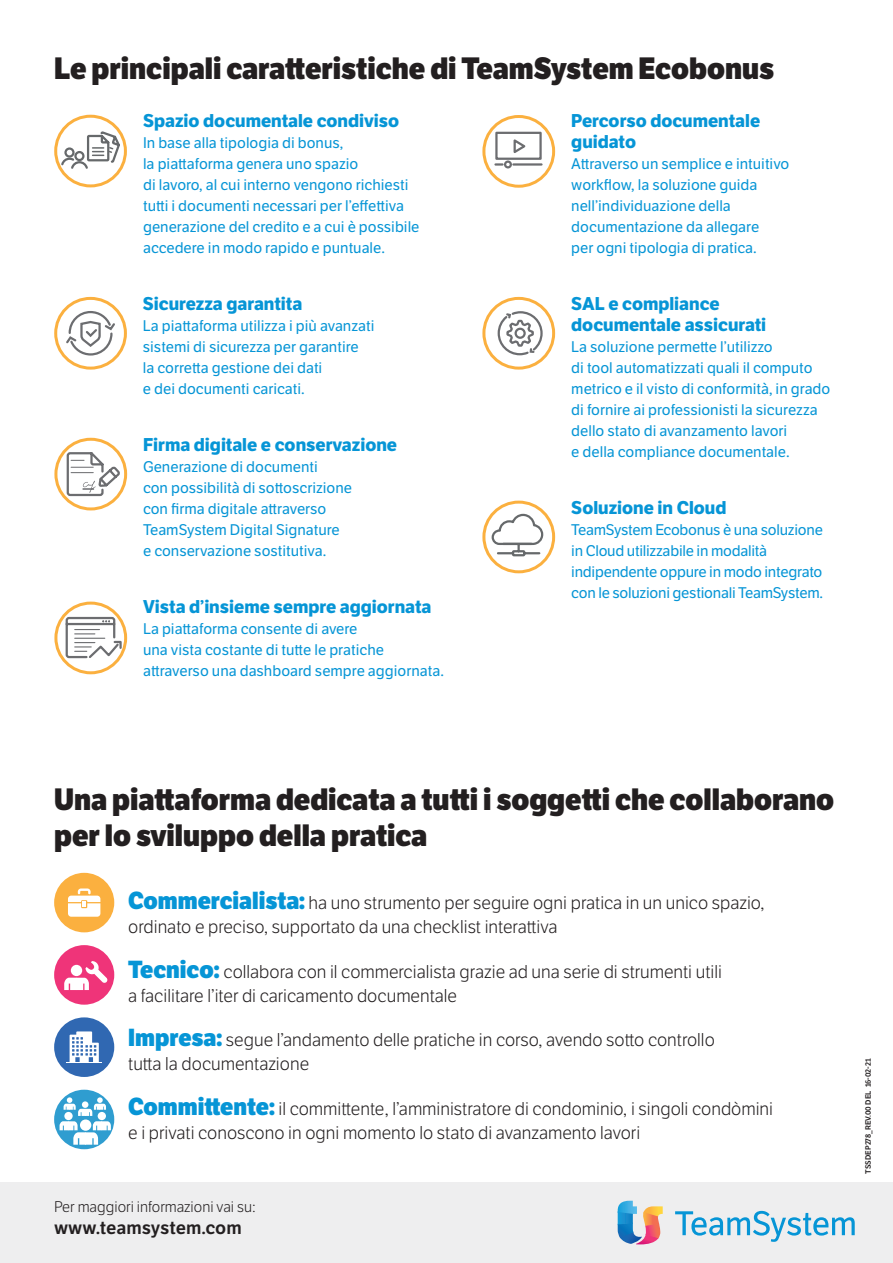
<style>
.page{position:relative;width:893px;height:1263px;background:#fff}
.page>*{position:absolute;margin:0;border:0;box-sizing:border-box;transform-origin:0 0}
.t1{font:800 30px/36px "LFT Etica";color:#231f20;scale:.95 1}
.t2{font:300 18px/24px "LFT Etica";color:#231f20}
.t3{font:700 18px/21px "LFT Etica";color:#0695d6}
.t4{font:600 18px "LFT Etica";color:#231f20}
.t5{font:15px/21px "LFT Etica";color:#0695d6}
.t6{font:300 15px "LFT Etica";color:#231f20}
.t7{font:600 7.5px "LFT Etica";color:#231f20}
.s1{font-weight:800;font-size:24px;color:#0695d6}
</style>
<div class="page">
<div style="left:0;top:1182px;width:893px;height:81px;background:#eeeeef"></div>
<div style="left:54px;top:873px;width:60px;height:59px;background:#fbb03f;border-radius:50%"></div>
<svg style="left:68px;top:888px;width:32px;height:29px"></svg>
<div style="left:54px;top:1017px;width:60px;height:60px;background:#3068b2;border-radius:50%"></div>
<svg style="left:70px;top:1031px;width:29px;height:31px"></svg>
<hr style="left:66px;top:1062px;width:36px;height:1px;background:#fff">
<div style="left:54px;top:1090px;width:60px;height:59px;background:#2f9dd0;border-radius:50%"></div>
<div style="left:54px;top:945px;width:60px;height:60px;background:#ef3479;border-radius:50%"></div>
<svg style="left:64px;top:961px;width:44px;height:29px"></svg>
<svg style="left:60px;top:1097px;width:51px;height:48px"></svg>
<div style="left:482px;top:501px;width:73px;height:72px;border:3px solid #fbb03f;border-radius:50%"></div>
<svg style="left:490px;top:513px;width:54px;height:44px"></svg>
<div style="left:482px;top:297px;width:73px;height:73px;border:3px solid #fbb03f;border-radius:50%"></div>
<svg style="left:497px;top:310px;width:47px;height:46px"></svg>
<div style="left:54px;top:297px;width:73px;height:73px;border:3px solid #fbb03f;border-radius:50%"></div>
<svg style="left:64px;top:310px;width:53px;height:47px"></svg>
<div style="left:54px;top:438px;width:73px;height:72px;border:3px solid #fbb03f;border-radius:50%"></div>
<svg style="left:66px;top:450px;width:56px;height:47px"></svg>
<div style="left:54px;top:602px;width:73px;height:72px;border:3px solid #fbb03f;border-radius:50%"></div>
<svg style="left:64px;top:616px;width:59px;height:44px"></svg>
<svg style="left:675px;top:1211px;width:180px;height:31px"></svg>
<svg style="left:618px;top:1201px;width:45px;height:43px"></svg>
<div style="left:54px;top:115px;width:73px;height:72px;border:3px solid #fbb03f;border-radius:50%"></div>
<svg style="left:60px;top:132px;width:63px;height:38px"></svg>
<div style="left:482px;top:115px;width:73px;height:73px;border:3px solid #fbb03f;border-radius:50%"></div>
<svg style="left:494px;top:131px;width:49px;height:38px"></svg>
<p class="t1" style="left:54px;top:50px;width:759px">Le principali caratteristiche di TeamSystem Ecobonus</p>
<p class="t3" style="left:143px;top:111px;width:258px">Spazio documentale condiviso</p>
<p class="t5" style="left:143px;top:133px;width:202px">In base alla tipologia di bonus,</p>
<p class="t5" style="left:143px;top:154px;width:217px">la piattaforma genera uno spazio</p>
<p class="t5" style="left:143px;top:175px;width:278px">di lavoro, al cui interno vengono richiesti tutti i documenti necessari per l’effettiva generazione del credito e a cui è possibile accedere in modo rapido e puntuale.</p>
<p class="t3" style="left:143px;top:294px;width:161px">Sicurezza garantita</p>
<p class="t5" style="left:143px;top:316px;width:233px">La piattaforma utilizza i più avanzati sistemi di sicurezza per garantire</p>
<p class="t5" style="left:143px;top:358px;width:181px">la corretta gestione dei dati</p>
<p class="t5" style="left:143px;top:379px;width:163px">e dei documenti caricati.</p>
<p class="t3" style="left:143px;top:434px;width:255px">Firma digitale e conservazione</p>
<p class="t5" style="left:143px;top:456px;width:176px">Generazione di documenti</p>
<p class="t5" style="left:143px;top:477px;width:211px">con possibilità di sottoscrizione</p>
<p class="t5" style="left:143px;top:498px;width:185px">con firma digitale attraverso</p>
<p class="t5" style="left:143px;top:519px;width:198px">TeamSystem Digital Signature</p>
<p class="t5" style="left:143px;top:540px;width:185px">e conservazione sostitutiva.</p>
<p class="t3" style="left:143px;top:596px;width:290px">Vista d’insieme sempre aggiornata</p>
<p class="t5" style="left:143px;top:618px;width:216px">La piattaforma consente di avere</p>
<p class="t5" style="left:143px;top:639px;width:302px">una vista costante di tutte le pratiche attraverso una dashboard sempre aggiornata.</p>
<p class="t3" style="left:571px;top:111px;width:190px">Percorso documentale</p>
<p class="t3" style="left:571px;top:132px;width:66px">guidato</p>
<p class="t5" style="left:571px;top:154px;width:220px">Attraverso un semplice e intuitivo workflow, la soluzione guida nell’individuazione della</p>
<p class="t5" style="left:571px;top:217px;width:189px">documentazione da allegare</p>
<p class="t5" style="left:571px;top:238px;width:187px">per ogni tipologia di pratica.</p>
<p class="t3" style="left:571px;top:293px;width:196px">SAL e compliance documentale assicurati</p>
<p class="t5" style="left:571px;top:337px;width:203px">La soluzione permette l’utilizzo</p>
<p class="t5" style="left:571px;top:358px;width:261px">di tool automatizzati quali il computo metrico e il visto di conformità, in grado</p>
<p class="t5" style="left:571px;top:400px;width:248px">di fornire ai professionisti la sicurezza dello stato di avanzamento lavori</p>
<p class="t5" style="left:571px;top:442px;width:220px">e della compliance documentale.</p>
<p class="t3" style="left:571px;top:497px;width:157px">Soluzione in Cloud</p>
<p class="t5" style="left:571px;top:519px;width:253px">TeamSystem Ecobonus è una soluzione</p>
<p class="t5" style="left:571px;top:540px;width:253px">in Cloud utilizzabile in modalità indipendente oppure in modo integrato con le soluzioni gestionali TeamSystem.</p>
<p class="t1" style="left:54px;top:781px;width:822px">Una piattaforma dedicata a tutti i soggetti che collaborano per lo sviluppo della pratica</p>
<p class="t2" style="left:128px;top:892px;width:638px"><span class="s1">Commercialista:</span> ha uno strumento per seguire ogni pratica in un unico spazio, ordinato e preciso, supportato da una checklist interattiva</p>
<p class="t2" style="left:128px;top:960px;width:595px"><span class="s1">Tecnico:</span> collabora con il commercialista grazie ad una serie di strumenti utili a facilitare l’iter di caricamento documentale</p>
<p class="t2" style="left:128px;top:1029px;width:588px"><span class="s1">Impresa:</span> segue l’andamento delle pratiche in corso, avendo sotto controllo tutta la documentazione</p>
<p class="t2" style="left:128px;top:1097px;width:646px"><span class="s1">Committente:</span> il committente, l’amministratore di condominio, i singoli condòmini e i privati conoscono in ogni momento lo stato di avanzamento lavori</p>
<p class="t6" style="left:54px;top:1198px;width:203px">Per maggiori informazioni vai su:</p>
<p class="t4" style="left:54px;top:1217px;width:189px">www.teamsystem.com</p>
<p class="t7" style="left:864px;top:1174px;width:116px;rotate:-90deg">TSSDEP278_REV.00 DEL 16-02-21</p>
</div>
